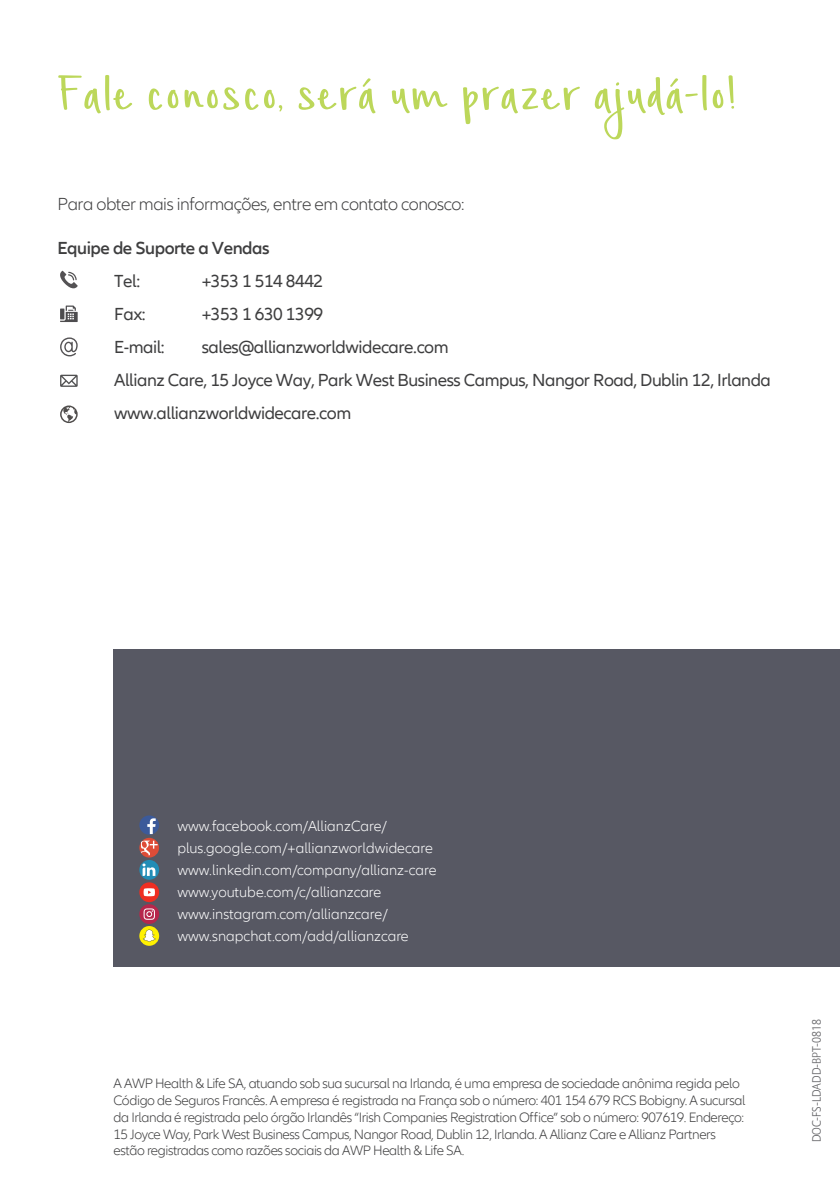
<style>
.page{position:relative;width:840px;height:1191px;background:#fff}
.page>*{position:absolute;margin:0;border:0;box-sizing:border-box;transform-origin:0 0}
.t1{font:72px "Simple Joys";color:#bcd75a}
.t2{font:18px/33px "Allianz Neo";letter-spacing:-.025em;color:#3e3e3f}
.t3{font:300 18px "Allianz Neo";letter-spacing:-.025em;color:#3e3e3f}
.t4{font:600 18px "Allianz Neo";letter-spacing:-.025em;color:#3e3e3f}
.t5{font:300 15px/22px "Allianz Neo";color:#fff}
.t6{font:300 14px/16.8px "Allianz Neo";letter-spacing:-.03em;color:#3e3e3f}
.t7{font:300 12px "Allianz Sans";color:#636366}
</style>
<div class="page">
<svg style="left:60px;top:271px;width:18px;height:17px"></svg>
<svg style="left:60px;top:337px;width:18px;height:19px"></svg>
<svg style="left:60px;top:305px;width:18px;height:17px"></svg>
<svg style="left:60px;top:375px;width:18px;height:12px"></svg>
<svg style="left:60px;top:405px;width:18px;height:18px"></svg>
<div style="left:113px;top:649px;width:726px;height:318px;background:#575863"></div>
<div style="left:139px;top:815px;width:20px;height:19px;background:#3c5a9a;border-radius:50%"></div>
<svg style="left:147px;top:818px;width:9px;height:16px"></svg>
<svg style="left:139px;top:838px;width:20px;height:19px"></svg>
<svg style="left:141px;top:840px;width:16px;height:15px"></svg>
<svg style="left:139px;top:860px;width:20px;height:19px"></svg>
<svg style="left:142px;top:863px;width:13px;height:13px"></svg>
<div style="left:139px;top:904px;width:20px;height:20px;background:#b6274b;border-radius:50%"></div>
<div style="left:139px;top:882px;width:20px;height:20px;background:#ee2e22;border-radius:50%"></div>
<div style="left:139px;top:926px;width:20px;height:19px;background:#fff101;border-radius:50%"></div>
<svg style="left:143px;top:908px;width:12px;height:11px"></svg>
<svg style="left:143px;top:929px;width:12px;height:12px"></svg>
<svg style="left:143px;top:888px;width:12px;height:8px"></svg>
<h1 class="t1" style="left:57px;top:62px;width:680px">Fale conosco, será um prazer ajudá-lo!</h1>
<p class="t3" style="left:57px;top:194px;width:408px">Para obter mais informações, entre em contato conosco:</p>
<p class="t4" style="left:57px;top:238px;width:213px">Equipe de Suporte a Vendas</p>
<p class="t2" style="left:114px;top:265px;width:27px">Tel:</p>
<p class="t2" style="left:201px;top:265px;width:123px">+353 1 514 8442</p>
<p class="t2" style="left:114px;top:298px;width:33px">Fax:</p>
<p class="t2" style="left:201px;top:298px;width:123px">+353 1 630 1399</p>
<p class="t2" style="left:114px;top:331px;width:52px">E-mail:</p>
<p class="t2" style="left:114px;top:331px;width:658px;text-indent:87px">sales@allianzworldwidecare.com<br>Allianz Care, 15 Joyce Way, Park West Business Campus, Nangor Road, Dublin 12, Irlanda www.allianzworldwidecare.com</p>
<p class="t5" style="left:177px;top:815px;width:261px">www.facebook.com/AllianzCare/ plus.google.com/+allianzworldwidecare www.linkedin.com/company/allianz-care www.youtube.com/c/allianzcare www.instagram.com/allianzcare/ www.snapchat.com/add/allianzcare</p>
<p class="t6" style="left:113px;top:1075px;width:633px">A AWP Health &amp; Life SA, atuando sob sua sucursal na Irlanda, é uma empresa de sociedade anônima regida pelo Código de Seguros Francês. A empresa é registrada na França sob o número: 401 154 679 RCS Bobigny. A sucursal da Irlanda é registrada pelo órgão Irlandês “Irish Companies Registration Office” sob o número: 907619. Endereço:<br>15 Joyce Way, Park West Business Campus, Nangor Road, Dublin 12, Irlanda. A Allianz Care e Allianz Partners estão registradas como razões sociais da AWP Health &amp; Life SA.</p>
<p class="t7" style="left:808px;top:1142px;width:125px;rotate:-90deg">DOC-FS-LDADD-BPT-0818</p>
</div>
